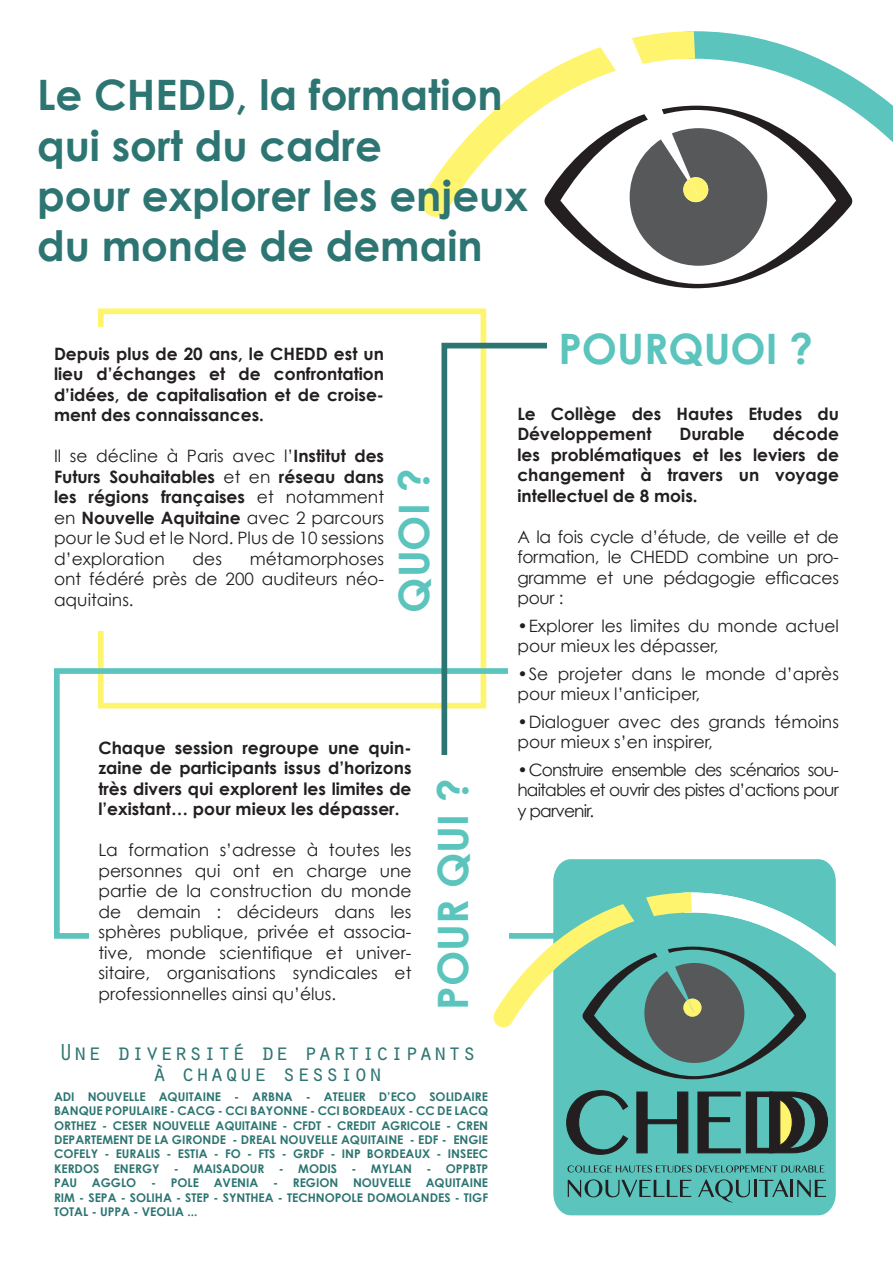
<style>
.page{position:relative;width:893px;height:1263px;background:#fff}
.page>*{position:absolute;margin:0;border:0;box-sizing:border-box;transform-origin:0 0}
.t1{font:700 42px "Century Gothic";color:#2d7572}
.t2{font:700 42px "Century Gothic";color:#5ac4bd}
.t3{font:24px/21px "Orator Std";color:#2d7572;text-align:center}
.t4{font:17.1px/20.5px "Century Gothic";color:#231f20;text-align:justify}
.t5{font:700 17.1px/20.5px "Century Gothic";color:#231f20;text-align:justify}
.t6{font:700 12px/14.4px "Century Gothic";color:#2d7572;text-align:justify}
.s1{font-weight:700}
</style>
<div class="page">
<div style="left:98px;top:308px;width:388px;height:400px;border:6px solid #fff46d"></div>
<div style="left:0;top:327px;width:111px;height:303px;background:#fff"></div>
<svg style="left:555px;top:120px;width:224px;height:168px"></svg>
<svg style="left:422px;top:47px;width:194px;height:170px"></svg>
<svg style="left:630px;top:31px;width:263px;height:235px"></svg>
<div style="left:54px;top:668px;width:608px;height:271px;border:6px solid #5ac4bd"></div>
<div style="left:441px;top:343px;width:350px;height:501px;border:6px solid #2d7572"></div>
<div style="left:547px;top:332px;width:269px;height:54px;background:#fff"></div>
<div style="left:90px;top:720px;width:330px;height:353px;background:#fff"></div>
<div style="left:416px;top:755px;width:93px;height:278px;background:#fff"></div>
<div style="left:509px;top:386px;width:330px;height:502px;background:#fff"></div>
<div style="left:553px;top:859px;width:283px;height:356px;background:#5ac4bd"></div>
<svg style="left:566px;top:1089px;width:63px;height:66px;background:#49938e"></svg>
<svg style="left:636px;top:1091px;width:53px;height:63px;background:#407774"></svg>
<svg style="left:697px;top:1091px;width:132px;height:63px;background:#447067"></svg>
<svg style="left:568px;top:1179px;width:123px;height:18px;background:#4b9894"></svg>
<svg style="left:698px;top:1179px;width:90px;height:23px;background:#4da09a"></svg>
<hr style="left:790px;top:1180px;width:3px;height:17px;background:#231f20">
<svg style="left:797px;top:1180px;width:29px;height:17px"></svg>
<svg style="left:493px;top:892px;width:343px;height:187px"></svg>
<svg style="left:567px;top:1165px;width:257px;height:7px;background:#4b9a95"></svg>
<p class="t1" style="left:37px;top:69px;width:467px">Le CHEDD, la formation</p>
<p class="t1" style="left:37px;top:119px;width:346px">qui sort du cadre</p>
<p class="t1" style="left:37px;top:169px;width:492px">pour explorer les enjeux</p>
<p class="t1" style="left:37px;top:220px;width:447px">du monde de demain</p>
<p class="t5" style="left:54px;top:343px;width:332px">Depuis plus de 20 ans, le CHEDD est un lieu d’échanges et de confrontation d’idées, de capitalisation et de croise&shy;ment des connaissances.</p>
<p class="t4" style="left:54px;top:446px;width:332px">Il se décline à Paris avec l’<span class="s1">Institut des Futurs Souhaitables</span> et en <span class="s1">réseau dans les régions françaises</span> et notamment en <span class="s1">Nouvelle Aquitaine</span> avec 2 parcours pour le Sud et le Nord. Plus de 10 sessions d’exploration</p>
<p class="t4" style="left:54px;top:548px;width:332px;text-indent:196px">métamorphoses ont fédéré près de 200 auditeurs néo&shy;aquitains.</p>
<p class="t4" style="left:193px;top:548px;width:31px">des</p>
<p class="t2" style="left:387px;top:613px;width:146px;rotate:-90deg">QUOI ?</p>
<p class="t5" style="left:98px;top:737px;width:315px">Chaque session regroupe une quin&shy;zaine de participants issus d’horizons très divers qui explorent les limites de l’existant… pour mieux les dépasser.</p>
<p class="t4" style="left:98px;top:839px;width:315px">La formation s’adresse à toutes les personnes qui ont en charge une partie de la construction du monde de demain : décideurs dans les sphères publique, privée et associa&shy;tive, monde scientifique et univer&shy;sitaire, organisations syndicales et professionnelles ainsi qu’élus.</p>
<p class="t2" style="left:426px;top:1010px;width:232px;rotate:-90deg">POUR QUI ?</p>
<p class="t3" style="left:59px;top:1040px;width:419px">Une diversité de participants à chaque session</p>
<p class="t6" style="left:54px;top:1089px;width:436px">ADI NOUVELLE AQUITAINE - ARBNA - ATELIER D’ECO SOLIDAIRE BANQUE POPULAIRE - CACG - CCI BAYONNE - CCI BORDEAUX - CC DE LACQ ORTHEZ - CESER NOUVELLE AQUITAINE - CFDT - CREDIT AGRICOLE - CREN DEPARTEMENT DE LA GIRONDE - DREAL NOUVELLE AQUITAINE - EDF - ENGIE COFELY - EURALIS - ESTIA - FO - FTS - GRDF - INP BORDEAUX - INSEEC KERDOS ENERGY - MAISADOUR - MODIS - MYLAN - OPPBTP PAU AGGLO - POLE AVENIA - REGION NOUVELLE AQUITAINE RIM - SEPA - SOLIHA - STEP - SYNTHEA - TECHNOPOLE DOMOLANDES - TIGF TOTAL - UPPA - VEOLIA ...</p>
<p class="t2" style="left:558px;top:322px;width:256px">POURQUOI ?</p>
<p class="t5" style="left:517px;top:403px;width:323px">Le Collège des Hautes Etudes du<br>Développement</p>
<p class="t5" style="left:517px;top:423px;width:323px;text-indent:255px">décode les problématiques et les leviers de changement à travers un voyage intellectuel de 8 mois.</p>
<p class="t4" style="left:517px;top:526px;width:323px">A la fois cycle d’étude, de veille et de formation, le CHEDD combine un pro&shy;gramme et une pédagogie efficaces pour :</p>
<p class="t4" style="left:517px;top:615px;width:323px">•Explorer les limites du monde actuel pour mieux les dépasser,</p>
<p class="t4" style="left:517px;top:663px;width:323px">•Se projeter dans le monde d’après pour mieux l’anticiper,</p>
<p class="t4" style="left:517px;top:711px;width:323px">•Dialoguer avec des grands témoins pour mieux s’en inspirer,</p>
<p class="t4" style="left:517px;top:759px;width:323px">•Construire ensemble des scénarios sou&shy;haitables et ouvrir des pistes d’actions pour y parvenir.</p>
<p class="t5" style="left:679px;top:423px;width:67px">Durable</p>
</div>
